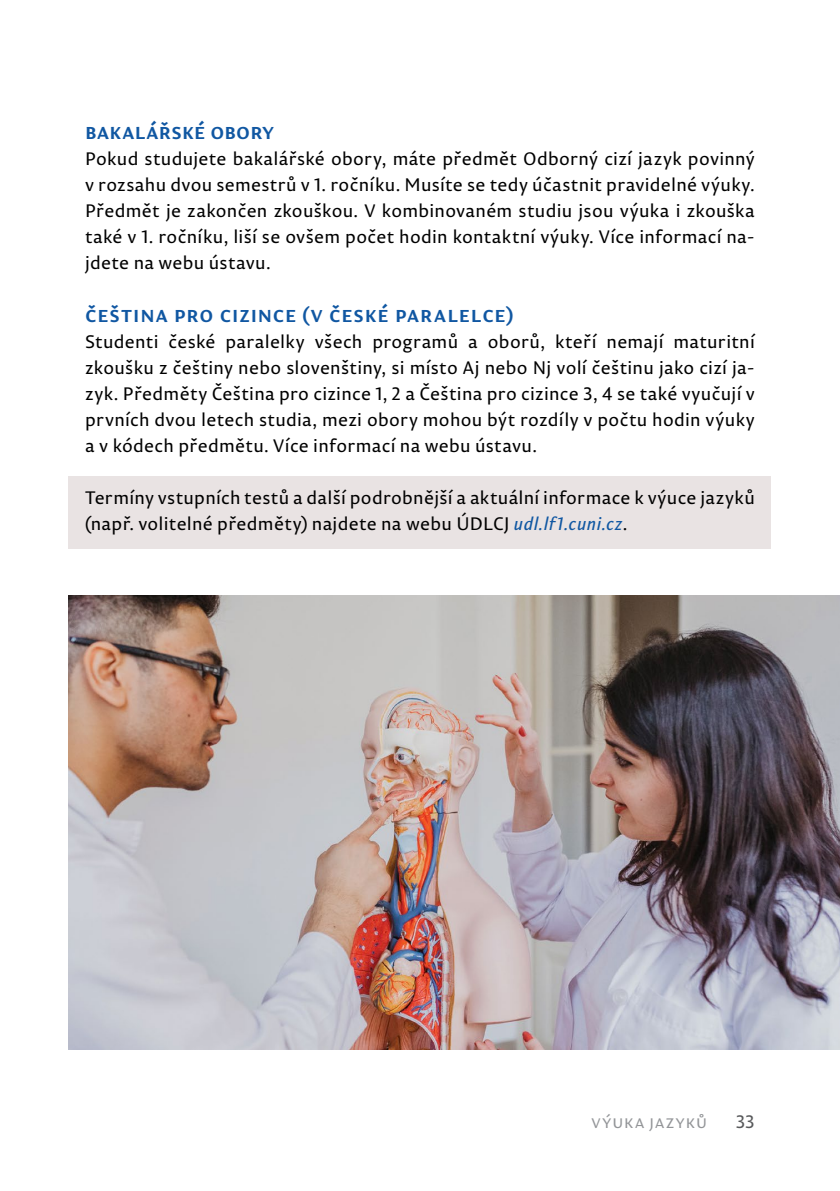
<style>
.page{position:relative;width:840px;height:1191px;background:#fff}
.page>*{position:absolute;margin:0;border:0;box-sizing:border-box;transform-origin:0 0}
.t1{font:700 20px "Permian Sans Typeface";letter-spacing:.04em;color:#1057a2}
.t2{font:700 20px "Permian Sans Typeface";letter-spacing:.02em;color:#1057a2}
.t3{font:18px/26px "Permian Sans Typeface";letter-spacing:.015em;color:#000;text-align:justify}
.t4{font:18px "Permian Sans Typeface";color:#58595b}
.t5{font:16px "Permian Sans Typeface";letter-spacing:.095em;color:#939598}
.s1{font-style:italic;color:#1057a2}
</style>
<div class="page">
<div style="left:68px;top:476px;width:702px;height:73px;background:#e9e3e3"></div>
<img style="left:68px;top:595px;width:771px;height:454px">
<p class="t2" style="left:85px;top:115px;width:190px">BAKALÁŘSKÉ OBORY</p>
<p class="t3" style="left:85px;top:146px;width:671px">Pokud studujete bakalářské obory, máte předmět Odborný cizí jazyk povinný v rozsahu dvou semestrů v 1. ročníku. Musíte se tedy účastnit pravidelné výuky.<br>Předmět je zakončen zkouškou. V kombinovaném studiu jsou výuka i zkouška také v 1. ročníku, liší se ovšem počet hodin kontaktní výuky. Více informací na&shy;jdete na webu ústavu.</p>
<p class="t1" style="left:85px;top:297px;width:429px">ČEŠTINA PRO CIZINCE (V ČESKÉ PARALELCE)</p>
<p class="t3" style="left:85px;top:328px;width:671px">Studenti české paralelky všech programů a oborů, kteří nemají maturitní zkoušku z češtiny nebo slovenštiny, si místo Aj nebo Nj volí češtinu jako cizí ja&shy;zyk. Předměty Čeština pro cizince 1, 2 a Čeština pro cizince 3, 4 se také vyučují v prvních dvou letech studia, mezi obory mohou být rozdíly v počtu hodin výuky a v kódech předmětu. Více informací na webu ústavu.</p>
<p class="t3" style="left:85px;top:484px;width:670px">Termíny vstupních testů a další podrobnější a aktuální informace k výuce jazyků (např. volitelné předměty) najdete na webu ÚDLCJ <span class="s1">udl.lf1.cuni.cz</span>.</p>
<p class="t5" style="left:591px;top:1109px;width:117px">výuka jazyků</p>
<p class="t4" style="left:735px;top:1107px;width:21px">33</p>
</div>
